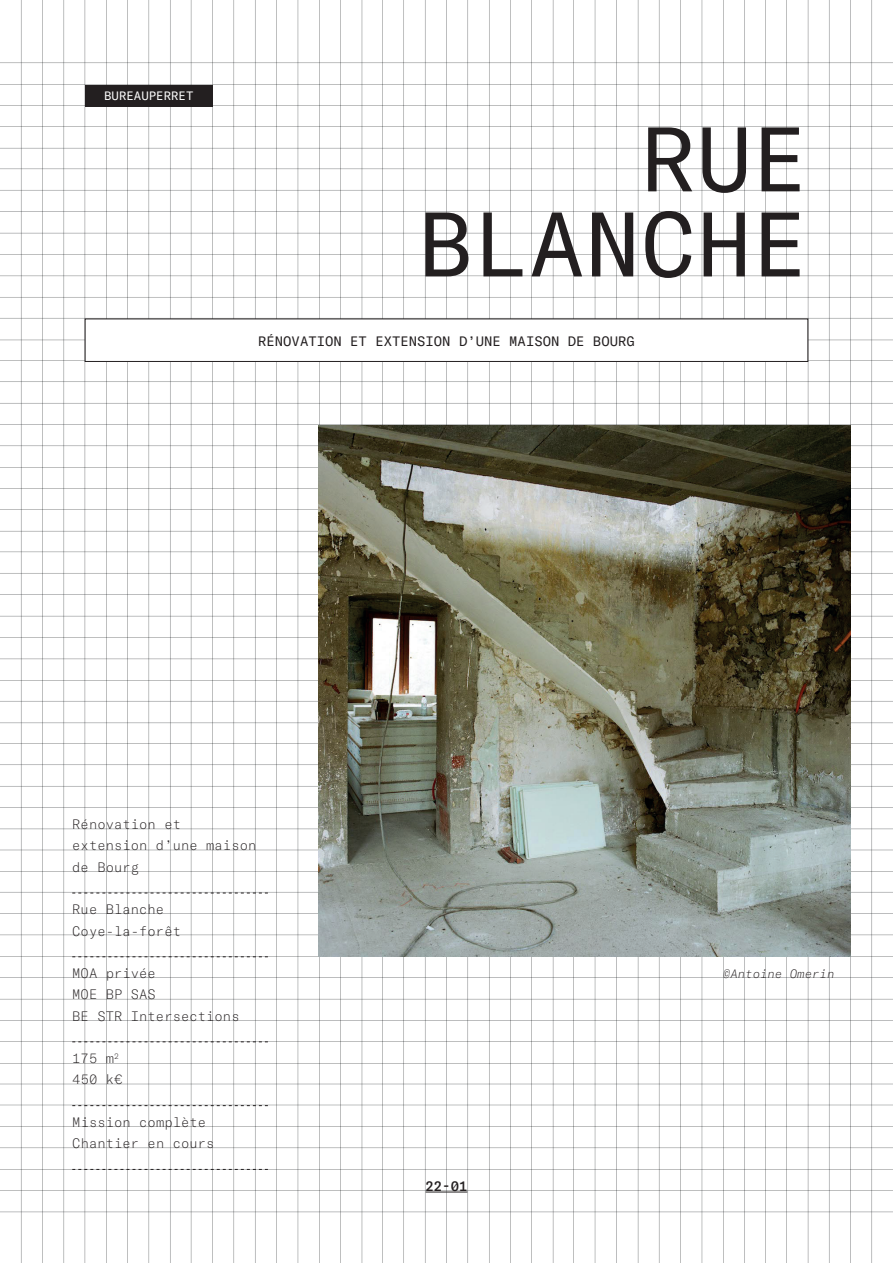
<style>
.page{position:relative;width:893px;height:1263px;background:#fff}
.page>*{position:absolute;margin:0;border:0;box-sizing:border-box;transform-origin:0 0}
.t1{font:90px/85.1px "GT America Mono";color:#231f20;text-align:right}
.t2{font:100 13.5px/21.3px "GT America Mono";color:#231f20}
.t3{font:13.5px "GT America Mono";color:#231f20}
.t4{font:500 13.5px "GT America Mono";color:#231f20}
.t5{font:italic 100 12px "GT America Mono";color:#231f20}
.t6{font:12px "GT America Mono";color:#fff}
</style>
<div class="page">
<img style="left:0;top:0;width:893px;height:1263px">
<div style="left:85px;top:85px;width:128px;height:21px;background:#231f20"></div>
<div style="left:85px;top:319px;width:723px;height:42px;background:#fff"></div>
<hr style="left:426px;top:1192px;width:41px;height:1px;background:#231f20">
<svg style="left:72px;top:893px;width:196px;height:1px"></svg>
<svg style="left:72px;top:956px;width:196px;height:1px"></svg>
<svg style="left:72px;top:1041px;width:196px;height:1px"></svg>
<svg style="left:72px;top:1105px;width:196px;height:1px"></svg>
<svg style="left:72px;top:1169px;width:196px;height:1px"></svg>
<img style="left:319px;top:425px;width:531px;height:532px">
<p class="t6" style="left:104px;top:89px;width:91px">BUREAUPERRET</p>
<h1 class="t1" style="left:417px;top:118px;width:392px">RUE<br>BLANCHE</h1>
<p class="t3" style="left:258px;top:333px;width:378px">RÉNOVATION ET EXTENSION D’UNE MAISON DE BOURG</p>
<p class="t2" style="left:72px;top:814px;width:186px">Rénovation et extension d’une maison de Bourg</p>
<p class="t2" style="left:72px;top:899px;width:110px">Rue Blanche<br>Coye-la-forêt</p>
<p class="t2" style="left:72px;top:963px;width:169px">MOA privée<br>MOE BP SAS<br>BE STR Intersections</p>
<p class="t2" style="left:72px;top:1048px;width:52px">175 m<sup>2<br></sup>450 k€</p>
<p class="t2" style="left:72px;top:1112px;width:144px">Mission complète<br>Chantier en cours</p>
<p class="t4" style="left:426px;top:1178px;width:43px">22-01</p>
<p class="t5" style="left:723px;top:967px;width:113px">©Antoine Omerin</p>
</div>
